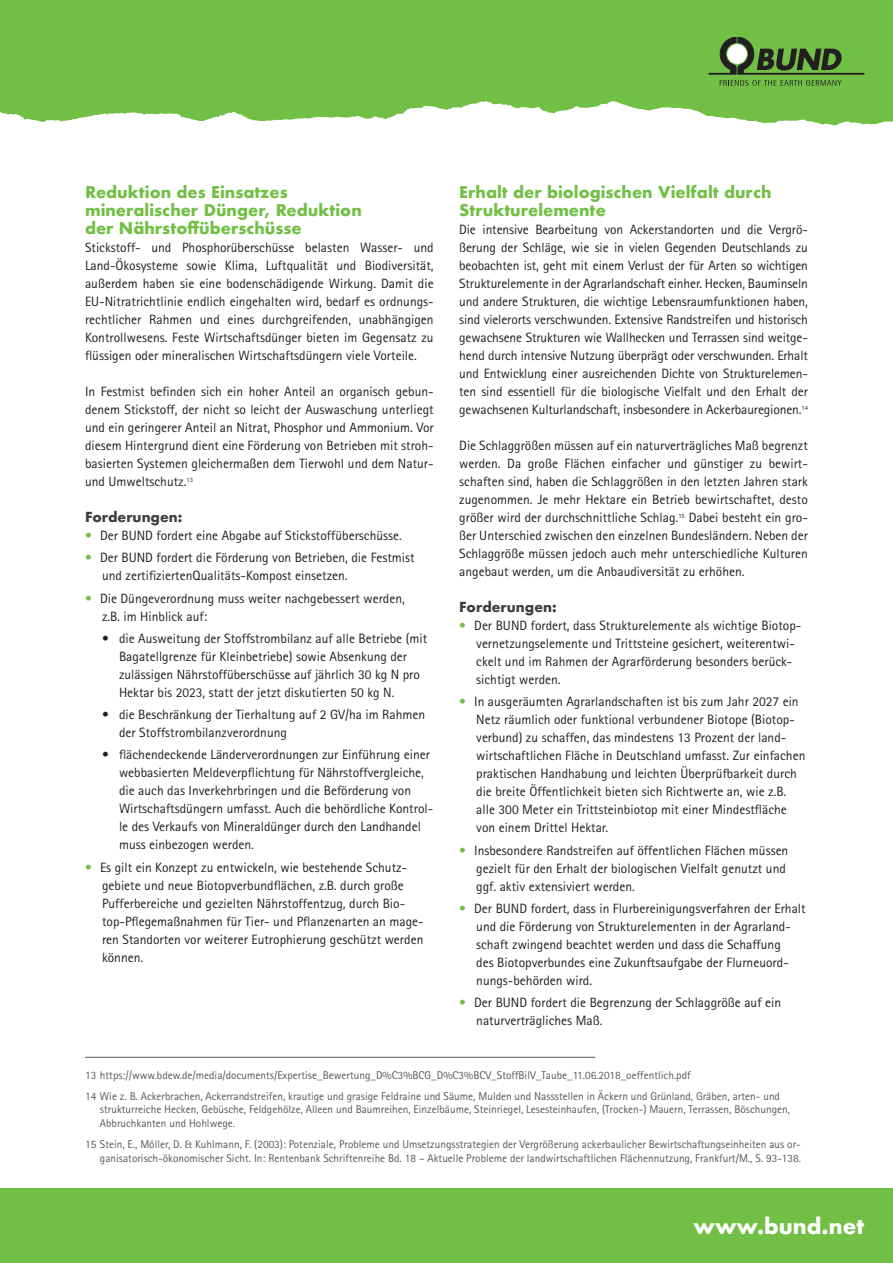
<style>
.page{position:relative;width:893px;height:1263px;background:#fff}
.page>*{position:absolute;margin:0;border:0;box-sizing:border-box;transform-origin:0 0}
.t1{font:700 21px "Futura";color:#fff}
.t2{font:700 15.75px/18px "Futura";color:#71bf44}
.t3{font:13.5px/18px "Agfa Rotis Sans Serif";color:#231f20}
.t4{font:700 13.5px "Futura";color:#3e3e3f}
.t5{font:11.25px/13.5px "Agfa Rotis Sans Serif";color:#57585a}
.s1{color:#71bf44}
</style>
<div class="page">
<hr style="left:85px;top:1057px;width:510px;height:1px;background:#57585a">
<svg style="left:0;top:0;width:893px;height:126px;background:#7ec455"></svg>
<svg style="left:709px;top:37px;width:155px;height:37px;background:#5e8d41"></svg>
<svg style="left:720px;top:80px;width:122px;height:6px"></svg>
<div style="left:0;top:1188px;width:893px;height:75px;background:#71bf44"></div>
<p class="t2" style="left:85px;top:183px;width:278px">Reduktion des Einsatzes mineralischer Dünger, Reduktion der Nährstoffüberschüsse</p>
<p class="t3" style="left:85px;top:238px;width:350px;text-align:justify">Stickstoff- und Phosphorüberschüsse belasten Wasser- und Land-Ökosysteme sowie Klima, Luftqualität und Biodiversität, außerdem haben sie eine bodenschädigende Wirkung. Damit die EU-Nitratrichtlinie endlich eingehalten wird, bedarf es ordnungs&shy;rechtlicher Rahmen und eines durchgreifenden, unabhängigen Kontrollwesens. Feste Wirtschaftsdünger bieten im Gegensatz zu flüssigen oder mineralischen Wirtschaftsdüngern viele Vorteile.</p>
<p class="t3" style="left:85px;top:382px;width:350px;text-align:justify">In Festmist befinden sich ein hoher Anteil an organisch gebun&shy;denem Stickstoff, der nicht so leicht der Auswaschung unterliegt und ein geringerer Anteil an Nitrat, Phosphor und Ammonium. Vor diesem Hintergrund dient eine Förderung von Betrieben mit stroh&shy;basierten Systemen gleichermaßen dem Tierwohl und dem Natur&shy;und Umweltschutz.<sup>13</sup></p>
<p class="t4" style="left:85px;top:507px;width:99px">Forderungen:</p>
<p class="t3" style="left:85px;top:526px;width:318px"><span class="s1">•</span> Der BUND fordert eine Abgabe auf Stickstoffüberschüsse.</p>
<p class="t3" style="left:102px;top:549px;width:314px;text-indent:-17px"><span class="s1">•</span> Der BUND fordert die Förderung von Betrieben, die Festmist und zertifiziertenQualitäts-Kompost einsetzen.</p>
<p class="t3" style="left:102px;top:589px;width:304px;text-indent:-17px"><span class="s1">•</span> Die Düngeverordnung muss weiter nachgebessert werden, z.B. im Hinblick auf:</p>
<p class="t3" style="left:119px;top:629px;width:310px;text-indent:-17px">• die Ausweitung der Stoffstrombilanz auf alle Betriebe (mit Bagatellgrenze für Kleinbetriebe) sowie Absenkung der zulässigen Nährstoffüberschüsse auf jährlich 30 kg N pro Hektar bis 2023, statt der jetzt diskutierten 50 kg N.</p>
<p class="t3" style="left:119px;top:705px;width:308px;text-indent:-17px">• die Beschränkung der Tierhaltung auf 2 GV/ha im Rahmen der Stoffstrombilanzverordnung</p>
<p class="t3" style="left:119px;top:746px;width:316px;text-indent:-17px">• flächendeckende Länderverordnungen zur Einführung einer webbasierten Meldeverpflichtung für Nährstoffvergleiche, die auch das Inverkehrbringen und die Beförderung von Wirtschaftsdüngern umfasst. Auch die behördliche Kontrol&shy;le des Verkaufs von Mineraldünger durch den Landhandel muss einbezogen werden.</p>
<p class="t3" style="left:102px;top:858px;width:323px;text-indent:-17px"><span class="s1">•</span> Es gilt ein Konzept zu entwickeln, wie bestehende Schutz&shy;gebiete und neue Biotopverbundflächen, z.B. durch große Pufferbereiche und gezielten Nährstoffentzug, durch Bio&shy;top-Pflegemaßnahmen für Tier- und Pflanzenarten an mage&shy;ren Standorten vor weiterer Eutrophierung geschützt werden können.</p>
<p class="t2" style="left:459px;top:183px;width:314px">Erhalt der biologischen Vielfalt durch<br>Strukturelemente</p>
<p class="t3" style="left:459px;top:220px;width:350px;text-align:justify">Die intensive Bearbeitung von Ackerstandorten und die Vergrö&shy;ßerung der Schläge, wie sie in vielen Gegenden Deutschlands zu beobachten ist, geht mit einem Verlust der für Arten so wichtigen Strukturelemente in der Agrarlandschaft einher. Hecken, Bauminseln und andere Strukturen, die wichtige Lebensraumfunktionen haben, sind vielerorts verschwunden. Extensive Randstreifen und historisch gewachsene Strukturen wie Wallhecken und Terrassen sind weitge&shy;hend durch intensive Nutzung überprägt oder verschwunden. Erhalt und Entwicklung einer ausreichenden Dichte von Strukturelemen&shy;ten sind essentiell für die biologische Vielfalt und den Erhalt der gewachsenen Kulturlandschaft, insbesondere in Ackerbauregionen.<sup>14</sup></p>
<p class="t3" style="left:459px;top:436px;width:350px;text-align:justify">Die Schlaggrößen müssen auf ein naturverträgliches Maß begrenzt werden. Da große Flächen einfacher und günstiger zu bewirt&shy;schaften sind, haben die Schlaggrößen in den letzten Jahren stark zugenommen. Je mehr Hektare ein Betrieb bewirtschaftet, desto größer wird der durchschnittliche Schlag.<sup>15</sup> Dabei besteht ein gro&shy;ßer Unterschied zwischen den einzelnen Bundesländern. Neben der Schlaggröße müssen jedoch auch mehr unterschiedliche Kulturen angebaut werden, um die Anbaudiversität zu erhöhen.</p>
<p class="t4" style="left:459px;top:597px;width:99px">Forderungen:</p>
<p class="t3" style="left:476px;top:616px;width:327px;text-indent:-17px"><span class="s1">•</span> Der BUND fordert, dass Strukturelemente als wichtige Biotop&shy;vernetzungselemente und Trittsteine gesichert, weiterentwi&shy;ckelt und im Rahmen der Agrarförderung besonders berück&shy;sichtigt werden.</p>
<p class="t3" style="left:476px;top:693px;width:331px;text-indent:-17px"><span class="s1">•</span> In ausgeräumten Agrarlandschaften ist bis zum Jahr 2027 ein Netz räumlich oder funktional verbundener Biotope (Biotop&shy;verbund) zu schaffen, das mindestens 13 Prozent der land&shy;wirtschaftlichen Fläche in Deutschland umfasst. Zur einfachen praktischen Handhabung und leichten Überprüfbarkeit durch die breite Öffentlichkeit bieten sich Richtwerte an, wie z.B. alle 300 Meter ein Trittsteinbiotop mit einer Mindestfläche von einem Drittel Hektar.</p>
<p class="t3" style="left:476px;top:841px;width:314px;text-indent:-17px"><span class="s1">•</span> Insbesondere Randstreifen auf öffentlichen Flächen müssen gezielt für den Erhalt der biologischen Vielfalt genutzt und ggf. aktiv extensiviert werden.</p>
<p class="t3" style="left:476px;top:899px;width:331px;text-indent:-17px"><span class="s1">•</span> Der BUND fordert, dass in Flurbereinigungsverfahren der Erhalt und die Förderung von Strukturelementen in der Agrarland&shy;schaft zwingend beachtet werden und dass die Schaffung<br>des Biotopverbundes eine Zukunftsaufgabe der Flurneuord&shy;nungs-behörden wird.</p>
<p class="t3" style="left:476px;top:993px;width:306px;text-indent:-17px"><span class="s1">•</span> Der BUND fordert die Begrenzung der Schlaggröße auf ein naturverträgliches Maß.</p>
<p class="t5" style="left:85px;top:1064px;width:696px;line-height:21.3px">13 https://www.bdew.de/media/documents/Expertise_Bewertung_D%C3%BCG_D%C3%BCV_StoffBilV_Taube_11.06.2018_oeffentlich.pdf<br>14 Wie z. B. Ackerbrachen, Ackerrandstreifen, krautige und grasige Feldraine und Säume, Mulden und Nassstellen in Äckern und Grünland, Gräben, arten- und</p>
<p class="t5" style="left:100px;top:1103px;width:692px">strukturreiche Hecken, Gebüsche, Feldgehölze, Alleen und Baumreihen, Einzelbäume, Steinriegel, Lesesteinhaufen, (Trocken-) Mauern, Terrassen, Böschungen,<br>Abbruchkanten und Hohlwege.</p>
<p class="t5" style="left:85px;top:1137px;width:717px;text-align:right">15 Stein, E., Möller, D. &amp; Kuhlmann, F. (2003): Potenziale, Probleme und Umsetzungsstrategien der Vergrößerung ackerbaulicher Bewirtschaftungseinheiten aus or&shy;ganisatorisch-ökonomischer Sicht. In: Rentenbank Schriftenreihe Bd. 18 – Aktuelle Probleme der landwirtschaftlichen Flächennutzung, Frankfurt/M., S. 93-138.</p>
<h1 class="t1" style="left:693px;top:1210px;width:172px">www.bund.net</h1>
</div>
